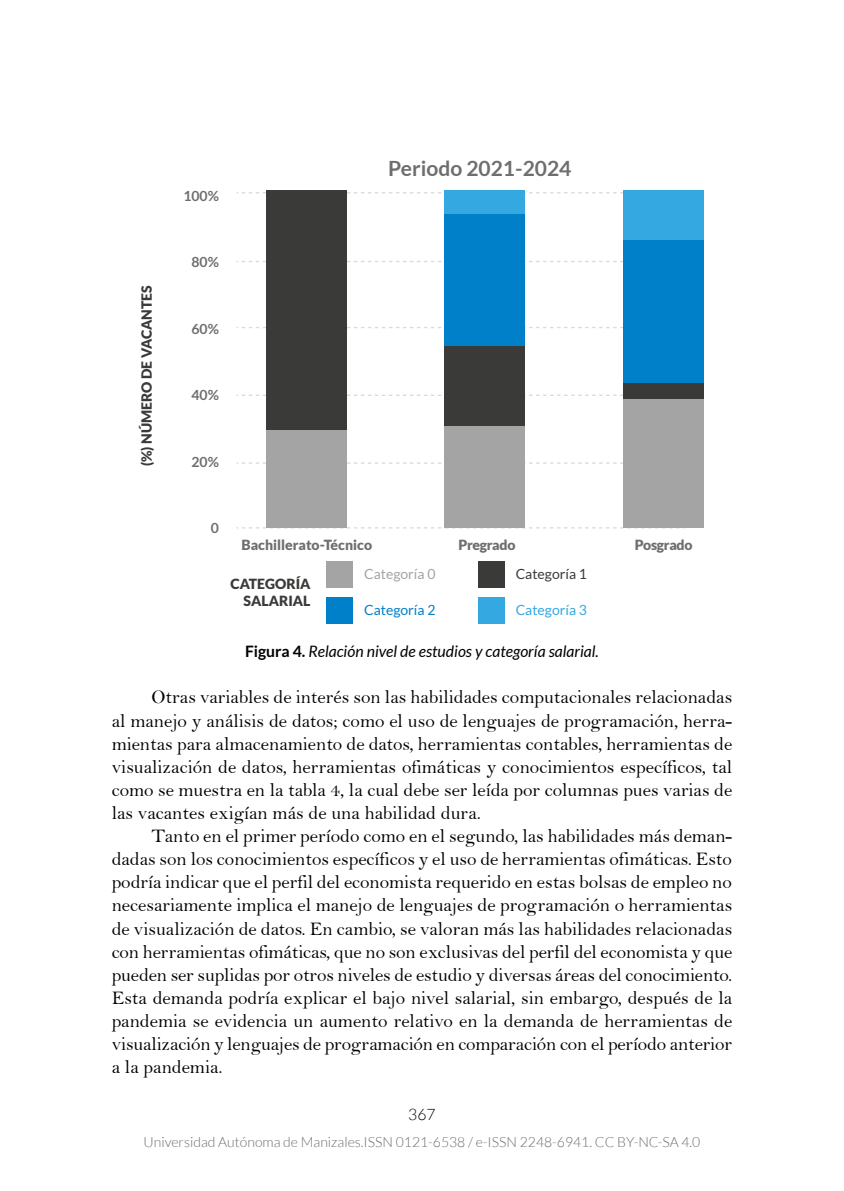
<style>
.page{position:relative;width:844px;height:1191px;background:#fff}
.page>*{position:absolute;margin:0;border:0;box-sizing:border-box;transform-origin:0 0}
.t1{font:700 21px "Lato";color:#6e6e6e}
.t2{font:19.25px/23.1px "Bell";color:#000;text-align:justify}
.t3{font:italic 15.75px "Lato";color:#000}
.t4{font:300 15.75px "Lato";color:#000}
.t5{font:300 14px "Lato";color:#6e6e6e}
.t6{font:900 14px "Lato";letter-spacing:-.01em;color:#6e6e6e}
.t7{font:900 14px/16.8px "Lato";color:#3a3a39;text-align:right}
.t8{font:700 14px "Lato";color:#6e6e6e}
.t9{font:14px "Lato";color:#a4a4a4}
.t10{font:14px "Lato";color:#3a3a39}
.t11{font:14px "Lato";color:#0080c8}
.t12{font:14px "Lato";color:#34a9e1}
.s1{font-weight:700;font-style:normal}
</style>
<div class="page">
<svg style="left:236px;top:527px;width:448px;height:1px"></svg>
<svg style="left:236px;top:462px;width:387px;height:2px"></svg>
<svg style="left:236px;top:395px;width:387px;height:1px"></svg>
<svg style="left:236px;top:327px;width:387px;height:1px"></svg>
<svg style="left:236px;top:261px;width:387px;height:1px"></svg>
<svg style="left:236px;top:192px;width:387px;height:1px"></svg>
<div style="left:623px;top:399px;width:80px;height:128px;background:#a4a4a4"></div>
<div style="left:623px;top:383px;width:80px;height:16px;background:#3a3a39"></div>
<div style="left:623px;top:239px;width:80px;height:144px;background:#0080c8"></div>
<div style="left:623px;top:190px;width:80px;height:49px;background:#34a9e1"></div>
<div style="left:266px;top:430px;width:81px;height:97px;background:#a4a4a4"></div>
<div style="left:443px;top:424px;width:81px;height:103px;background:#a4a4a4"></div>
<div style="left:443px;top:345px;width:81px;height:81px;background:#3a3a39"></div>
<div style="left:443px;top:214px;width:81px;height:131px;background:#0080c8"></div>
<div style="left:443px;top:190px;width:81px;height:24px;background:#34a9e1"></div>
<div style="left:266px;top:190px;width:81px;height:240px;background:#3a3a39"></div>
<div style="left:326px;top:561px;width:27px;height:27px;background:#a4a4a4"></div>
<div style="left:478px;top:561px;width:26px;height:27px;background:#3a3a39"></div>
<div style="left:326px;top:597px;width:27px;height:26px;background:#0080c8"></div>
<div style="left:478px;top:597px;width:26px;height:26px;background:#34a9e1"></div>
<p class="t7" style="left:138px;top:466px;width:183px;rotate:-90deg">(%) NÚMERO DE VACANTES</p>
<p class="t8" style="left:183px;top:188px;width:37px">100%</p>
<p class="t8" style="left:191px;top:254px;width:29px">80%</p>
<p class="t8" style="left:191px;top:321px;width:29px">60%</p>
<p class="t8" style="left:191px;top:387px;width:29px">40%</p>
<p class="t8" style="left:191px;top:453px;width:29px">20%</p>
<p class="t8" style="left:211px;top:520px;width:10px">0</p>
<p class="t1" style="left:388px;top:157px;width:185px">Periodo 2021-2024</p>
<p class="t6" style="left:241px;top:536px;width:132px">Bachillerato-Técnico</p>
<p class="t6" style="left:458px;top:536px;width:59px">Pregrado</p>
<p class="t6" style="left:634px;top:536px;width:59px">Posgrado</p>
<p class="t9" style="left:364px;top:566px;width:73px">Categoría 0</p>
<p class="t10" style="left:515px;top:566px;width:73px">Categoría 1</p>
<p class="t11" style="left:364px;top:602px;width:73px">Categoría 2</p>
<p class="t12" style="left:515px;top:602px;width:73px">Categoría 3</p>
<p class="t7" style="left:230px;top:575px;width:81px">CATEGORÍA<br>SALARIAL</p>
<p class="t3" style="left:245px;top:643px;width:355px"><span class="s1">Figura 4.</span> Relación nivel de estudios y categoría salarial.</p>
<p class="t2" style="left:112px;top:685px;width:622px;text-indent:40px">Otras variables de interés son las habilidades computacionales relacionadas al manejo y análisis de datos; como el uso de lenguajes de programación, herra&shy;mientas para almacenamiento de datos, herramientas contables, herramientas de visualización de datos, herramientas ofimáticas y conocimientos específicos, tal como se muestra en la tabla 4, la cual debe ser leída por columnas pues varias de las vacantes exigían más de una habilidad dura.</p>
<p class="t2" style="left:112px;top:824px;width:622px;text-indent:40px">Tanto en el primer período como en el segundo, las habilidades más deman&shy;dadas son los conocimientos específicos y el uso de herramientas ofimáticas. Esto podría indicar que el perfil del economista requerido en estas bolsas de empleo no necesariamente implica el manejo de lenguajes de programación o herramientas de visualización de datos. En cambio, se valoran más las habilidades relacionadas con herramientas ofimáticas, que no son exclusivas del perfil del economista y que pueden ser suplidas por otros niveles de estudio y diversas áreas del conocimiento.<br>Esta demanda podría explicar el bajo nivel salarial, sin embargo, después de la pandemia se evidencia un aumento relativo en la demanda de herramientas de visualización y lenguajes de programación en comparación con el período anterior a la pandemia.</p>
<p class="t4" style="left:408px;top:1105px;width:29px">367</p>
<p class="t5" style="left:143px;top:1134px;width:558px">Universidad Autónoma de Manizales.ISSN 0121-6538 / e-ISSN 2248-6941. CC BY-NC-SA 4.0</p>
</div>
